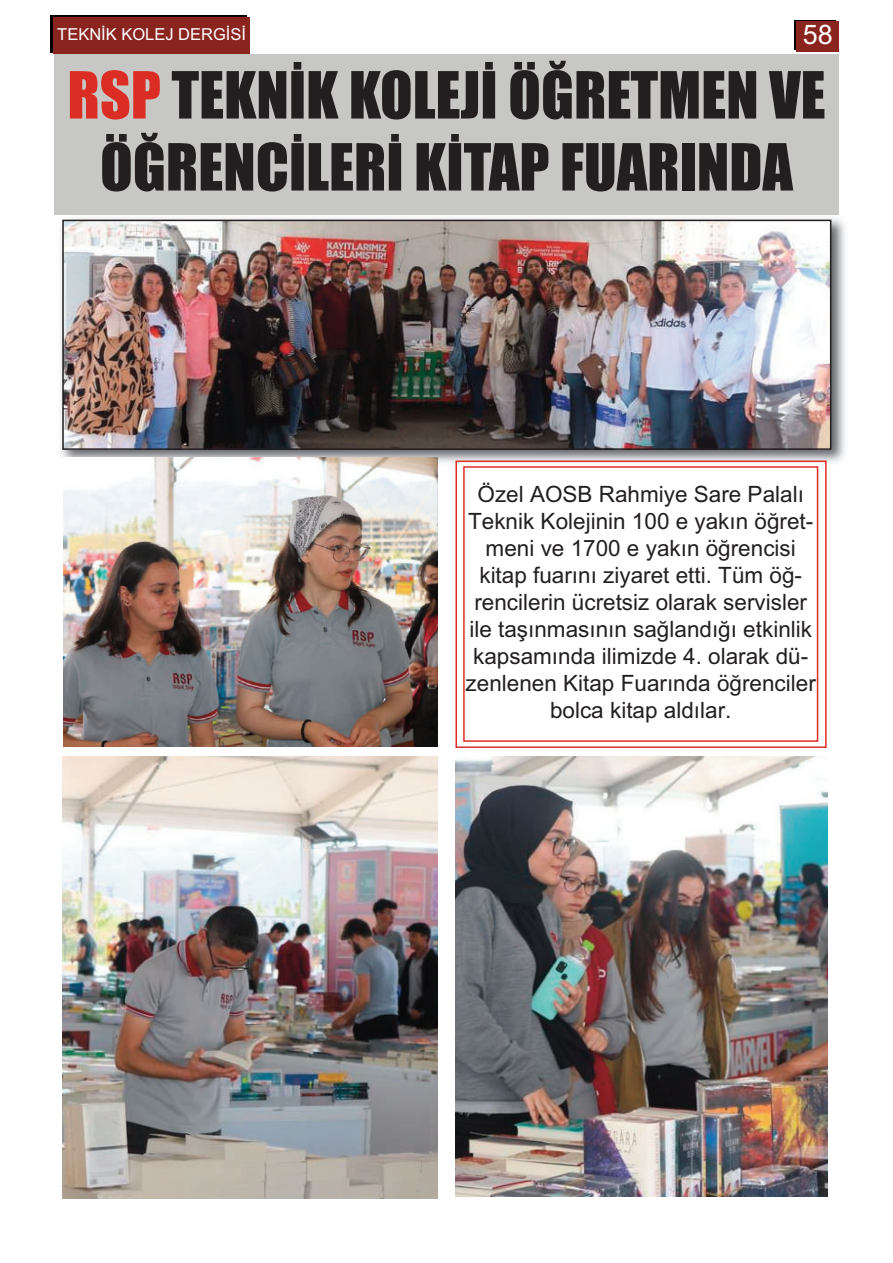
<style>
.page{position:relative;width:893px;height:1263px;background:#fff}
.page>*{position:absolute;margin:0;border:0;box-sizing:border-box;transform-origin:0 0}
.t1{font:60px/72px "Impact";color:#231f20;text-align:center}
.t2{font:27px "Arial";color:#fff}
.t3{font:22.5px/27px "Arial";color:#231f20;text-align:center}
.t4{font:16.5px "Arial";color:#fff}
.s1{color:#dc2d24}
</style>
<div class="page">
<div style="left:54px;top:54px;width:785px;height:160px;background:#c7c7c6"></div>
<img style="left:56px;top:214px;width:789px;height:255px">
<img style="left:65px;top:223px;width:763px;height:224px">
<div style="left:62px;top:220px;width:769px;height:230px;border:2px solid #231f20"></div>
<div style="left:455px;top:460px;width:372px;height:288px;border:2px solid #dc2d24"></div>
<div style="left:463px;top:466px;width:355px;height:276px;border:2px solid #dc2d24"></div>
<img style="left:64px;top:457px;width:373px;height:289px">
<img style="left:62px;top:757px;width:375px;height:442px">
<img style="left:455px;top:757px;width:372px;height:439px">
<div style="left:51px;top:15px;width:196px;height:38px;background:linear-gradient(to right,#8a241f,#8a241f)"></div>
<div style="left:54px;top:18px;width:196px;height:36px;background:#8a241f"></div>
<div style="left:794px;top:20px;width:41px;height:30px;background:linear-gradient(to bottom,#8a241f,#8a241f)"></div>
<div style="left:797px;top:22px;width:42px;height:30px;background:#8a241f"></div>
<p class="t4" style="left:57px;top:25px;width:190px">TEKNİK KOLEJ DERGİSİ</p>
<p class="t2" style="left:803px;top:19px;width:32px">58</p>
<h1 class="t1" style="left:67px;top:62px;width:760px"><span class="s1">RSP</span> TEKNİK KOLEJİ ÖĞRETMEN VE<br>ÖĞRENCİLERİ KİTAP FUARINDA</h1>
<p class="t3" style="left:466px;top:481px;width:352px">Özel AOSB Rahmiye Sare Palalı Teknik Kolejinin 100 e yakın öğret&shy;meni ve 1700 e yakın öğrencisi kitap fuarını ziyaret etti. Tüm öğ&shy;rencilerin ücretsiz olarak servisler ile taşınmasının sağlandığı etkinlik kapsamında ilimizde 4. olarak dü&shy;zenlenen Kitap Fuarında öğrenciler bolca kitap aldılar.</p>
</div>
